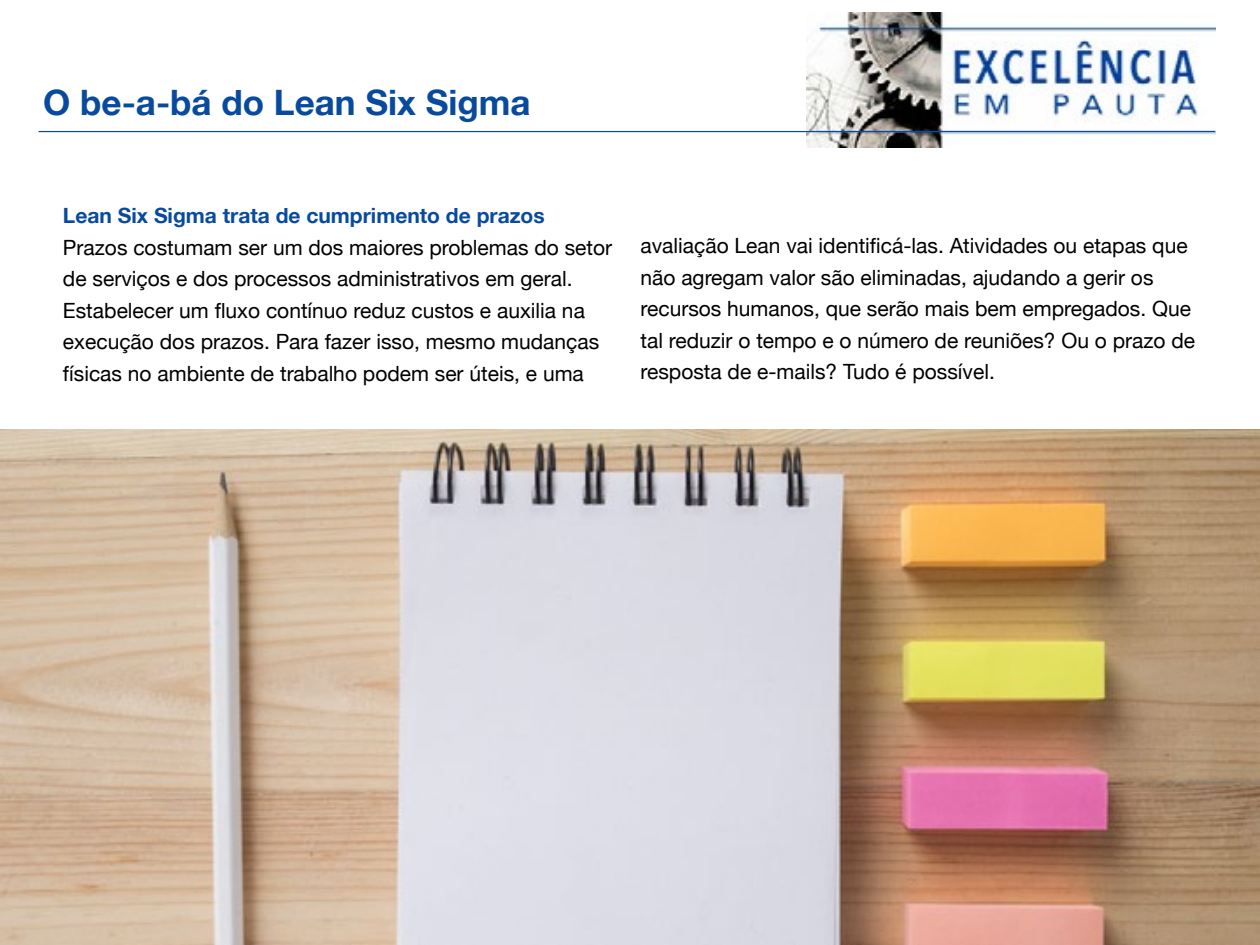
<style>
.page{position:relative;width:1260px;height:945px;background:#fff}
.page>*{position:absolute;margin:0;border:0;box-sizing:border-box;transform-origin:0 0}
.t1{font:700 35px "Helvetica 75";color:#084a9e}
.t2{font:21px/31.5px "Helvetica Neue";color:#000}
.t3{font:700 21px "Helvetica 75";color:#084a9e}
</style>
<div class="page">
<img style="left:806px;top:12px;width:409px;height:136px">
<hr style="left:39px;top:131px;width:1176px;height:1px;background:#084a9e">
<img style="left:0;top:429px;width:1260px;height:516px">
<h1 class="t1" style="left:43px;top:81px;width:489px">O be-a-bá do Lean Six Sigma</h1>
<p class="t3" style="left:63px;top:203px;width:483px">Lean Six Sigma trata de cumprimento de prazos</p>
<p class="t2" style="left:63px;top:231px;width:551px">Prazos costumam ser um dos maiores problemas do setor de serviços e dos processos administrativos em geral.<br>Estabelecer um fluxo contínuo reduz custos e auxilia na execução dos prazos. Para fazer isso, mesmo mudanças físicas no ambiente de trabalho podem ser úteis, e uma</p>
<p class="t2" style="left:640px;top:230px;width:556px">avaliação Lean vai identificá-las. Atividades ou etapas que não agregam valor são eliminadas, ajudando a gerir os recursos humanos, que serão mais bem empregados. Que tal reduzir o tempo e o número de reuniões? Ou o prazo de resposta de e-mails? Tudo é possível.</p>
</div>
